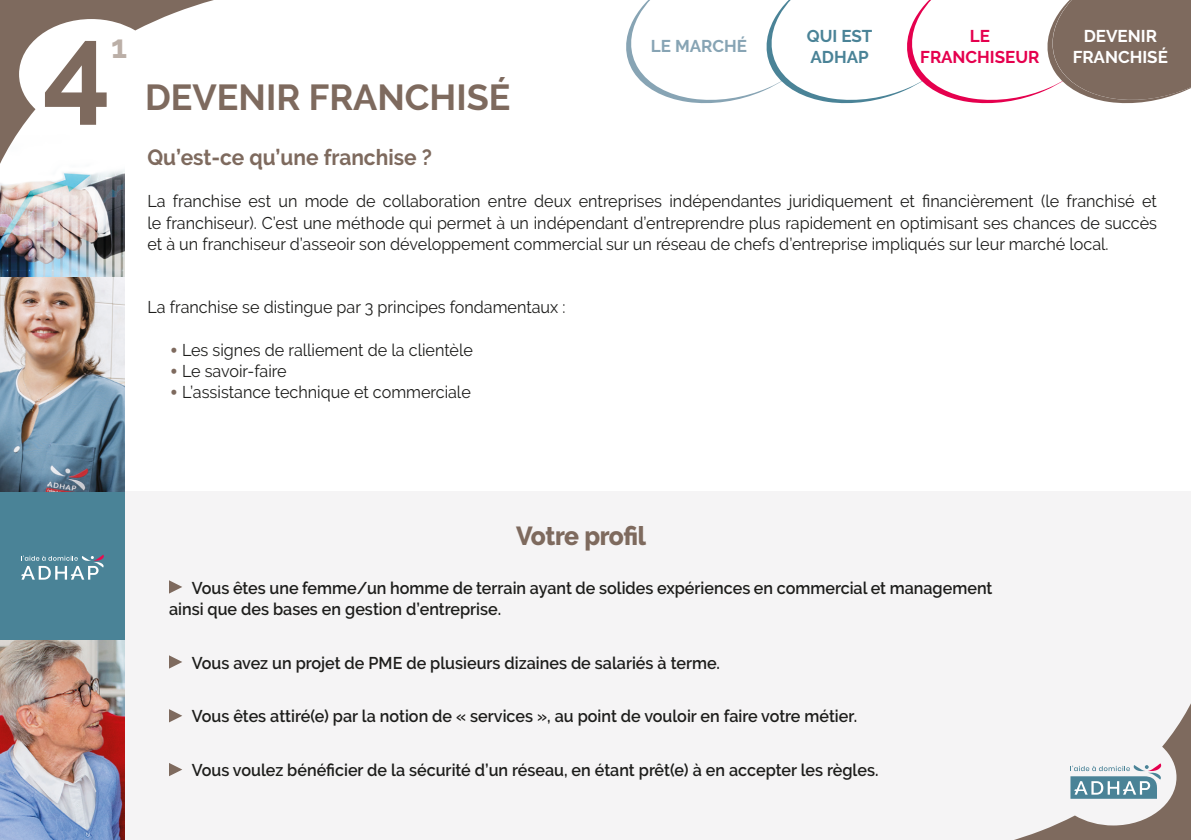
<style>
.page{position:relative;width:1191px;height:840px;background:#fff}
.page>*{position:absolute;margin:0;border:0;box-sizing:border-box;transform-origin:0 0}
.Mise_en_Page_1{font:700 120px "Raleway";color:#7e6a5e}
.t1{font:700 36px "Raleway";color:#7e6a5e}
.Mise_en_Page_1-2{font:700 32.4px "Raleway";color:#bbafa7}
._0-Sur-titre{font:800 26px "Raleway";letter-spacing:-.02em;color:#7e6a5e;scale:.95 1}
._1-Inter_titre{font:700 22px "Raleway";color:#7e6a5e;scale:.95 1}
._2-Txt{font:17px/21.2px "Raleway";color:#1d1d1b;text-align:justify;scale:.95 1}
._2-Txt-2{font:600 17px/21.2px "Raleway";color:#1d1d1b;scale:.95 1}
._2-Txt_retrait{font:17px "Raleway";color:#1d1d1b;scale:.95 1}
.t2{font:700 17px "Raleway";color:#fff}
.t3{font:700 17px "Raleway";color:#e5004e}
.t4{font:700 17px "Raleway";color:#4a8397}
.t5{font:700 17px "Raleway";color:#87a4b4}
.s1{font-weight:900;font-size:22px;color:#7e6a5e}
</style>
<div class="page">
<div style="left:0;top:491px;width:1191px;height:348px;background:#f5f4f5"></div>
<svg style="left:1017px;top:703px;width:174px;height:136px"></svg>
<svg style="left:169px;top:580px;width:13px;height:13px"></svg>
<svg style="left:169px;top:655px;width:13px;height:13px"></svg>
<svg style="left:169px;top:709px;width:13px;height:13px"></svg>
<svg style="left:169px;top:763px;width:13px;height:12px"></svg>
<div style="left:0;top:491px;width:125px;height:151px;background:#4a8397"></div>
<img style="left:0;top:208px;width:125px;height:69px">
<img style="left:0;top:277px;width:125px;height:214px">
<img style="left:0;top:640px;width:125px;height:199px">
<svg style="left:21px;top:554px;width:83px;height:25px"></svg>
<svg style="left:1070px;top:763px;width:91px;height:35px"></svg>
<svg style="left:0;top:0;width:214px;height:208px"></svg>
<svg style="left:626px;top:0;width:565px;height:104px"></svg>
<p class="Mise_en_Page_1-2" style="left:111px;top:28px;width:18px">1</p>
<p class="t5" style="left:651px;top:37px;width:98px">LE MARCHÉ</p>
<p class="Mise_en_Page_1" style="left:43px;top:-1px;width:70px">4</p>
<p class="t1" style="left:145px;top:76px;width:367px">DEVENIR FRANCHISÉ</p>
<p class="t4" style="left:807px;top:26px;width:67px">QUI EST</p>
<p class="t4" style="left:810px;top:47px;width:60px">ADHAP</p>
<p class="t3" style="left:969px;top:26px;width:22px">LE</p>
<p class="t3" style="left:920px;top:47px;width:121px">FRANCHISEUR</p>
<p class="t2" style="left:1083px;top:26px;width:75px">DEVENIR</p>
<p class="t2" style="left:1072px;top:47px;width:97px">FRANCHISÉ</p>
<p class="_1-Inter_titre" style="left:147px;top:144px;width:301px">Qu’est-ce qu’une franchise ?</p>
<p class="_2-Txt" style="left:147px;top:190px;width:1064px">La franchise est un mode de collaboration entre deux entreprises indépendantes juridiquement et financièrement (le franchisé et le franchiseur). C’est une méthode qui permet à un indépendant d’entreprendre plus rapidement en optimisant ses chances de succès et à un franchiseur d’asseoir son développement commercial sur un réseau de chefs d’entreprise impliqués sur leur marché local.</p>
<p class="_2-Txt" style="left:147px;top:296px;width:441px">La franchise se distingue par 3 principes fondamentaux :</p>
<p class="_2-Txt_retrait" style="left:170px;top:340px;width:320px"><span class="s1">•</span> Les signes de ralliement de la clientèle</p>
<p class="_2-Txt_retrait" style="left:170px;top:361px;width:124px"><span class="s1">•</span> Le savoir-faire</p>
<p class="_2-Txt_retrait" style="left:170px;top:382px;width:318px"><span class="s1">•</span> L’assistance technique et commerciale</p>
<p class="_0-Sur-titre" style="left:516px;top:521px;width:139px">Votre profil</p>
<p class="_2-Txt-2" style="left:169px;top:576px;width:868px;text-indent:23px">Vous êtes une femme/un homme de terrain ayant de solides expériences en commercial et management ainsi que des bases en gestion d’entreprise.</p>
<p class="_2-Txt-2" style="left:192px;top:651px;width:557px">Vous avez un projet de PME de plusieurs dizaines de salariés à terme.</p>
<p class="_2-Txt-2" style="left:192px;top:705px;width:702px">Vous êtes attiré(e) par la notion de « services », au point de vouloir en faire votre métier.</p>
<p class="_2-Txt-2" style="left:192px;top:759px;width:724px">Vous voulez bénéficier de la sécurité d’un réseau, en étant prêt(e) à en accepter les règles.</p>
</div>
